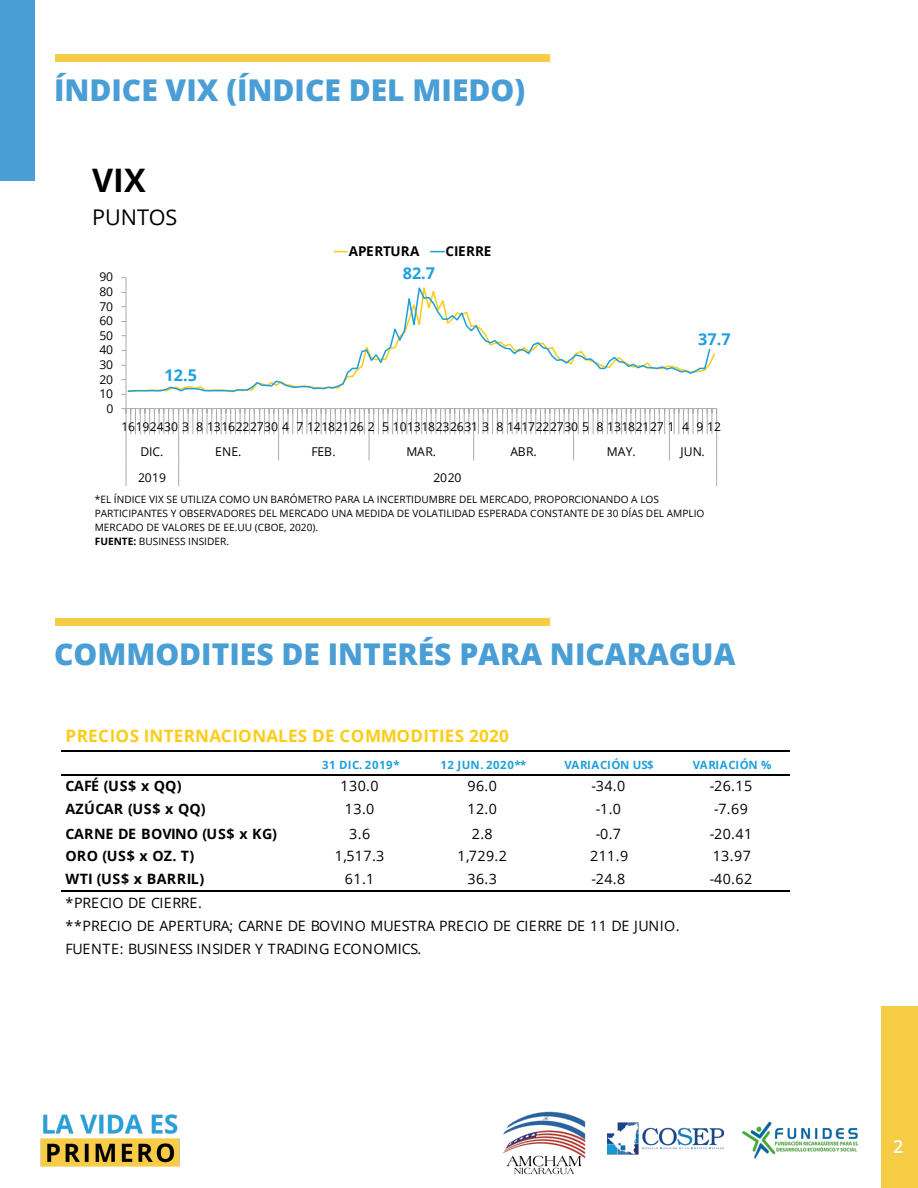
<style>
.page{position:relative;width:918px;height:1188px;background:#fff}
.page>*{position:absolute;margin:0;border:0;box-sizing:border-box;transform-origin:0 0}
.t1{font:700 32.4px "Open Sans";color:#000}
.t2{font:800 30px "Open Sans";color:#4a9ed6}
.t3{font:21.6px "Open Sans";color:#000}
.t4{font:600 18px "Open Sans";color:#fff}
.t5{font:700 17.1px "Open Sans";letter-spacing:.015em;color:#fecc17}
.t6{font:700 16.2px "Open Sans";color:#1ea0dc}
.t7{font:14.25px/22.8px "Open Sans";color:#000}
.t8{font:14.25px "Open Sans";letter-spacing:.02em;color:#000}
.t9{font:700 14.25px "Open Sans";letter-spacing:.01em;color:#000}
.t10{font:700 14.25px "Open Sans";letter-spacing:.03em;color:#000}
.t11{font:700 13.5px "Open Sans";letter-spacing:-.01em;color:#000}
.t12{font:12.15px/25.7px "Open Sans";letter-spacing:-.015em;color:#000}
.t13{font:700 11.4px "Open Sans";letter-spacing:.045em;color:#1ea0dc}
.t14{font:700 11.4px "Open Sans";letter-spacing:-.005em;color:#1ea0dc}
.t15{font:700 11.4px "Open Sans";letter-spacing:.015em;color:#1ea0dc}
.t16{font:10.2px/13.6px "Open Sans";color:#000}
.s1{font-weight:700}
</style>
<div class="page">
<div style="left:881px;top:1006px;width:37px;height:182px;background:#f7cc45"></div>
<img style="left:607px;top:1122px;width:117px;height:33px">
<img style="left:742px;top:1121px;width:117px;height:38px">
<img style="left:503px;top:1111px;width:83px;height:64px">
<div style="left:0;top:0;width:35px;height:181px;background:#4a9ed6"></div>
<img style="left:40px;top:1114px;width:140px;height:53px">
<div style="left:56px;top:54px;width:494px;height:7px;background:#f7cc45"></div>
<div style="left:56px;top:618px;width:494px;height:7px;background:#f7cc45"></div>
<hr style="left:126px;top:278px;width:1px;height:131px;background:#afabab">
<svg style="left:121px;top:408px;width:596px;height:78px"></svg>
<svg style="left:127px;top:287px;width:584px;height:106px"></svg>
<svg style="left:334px;top:251px;width:13px;height:1px"></svg>
<svg style="left:431px;top:251px;width:13px;height:1px"></svg>
<hr style="left:61px;top:750px;width:729px;height:2px;background:#000">
<hr style="left:61px;top:774px;width:729px;height:2px;background:#000">
<hr style="left:61px;top:890px;width:729px;height:1px;background:#000">
<p class="t2" style="left:54px;top:67px;width:473px">ÍNDICE VIX (ÍNDICE DEL MIEDO)</p>
<p class="t1" style="left:92px;top:158px;width:55px">VIX</p>
<p class="t3" style="left:92px;top:203px;width:87px">PUNTOS</p>
<p class="t12" style="left:99px;top:264px;width:15px">90</p>
<p class="t12" style="left:99px;top:279px;width:15px">80</p>
<p class="t12" style="left:99px;top:293px;width:15px">70</p>
<p class="t12" style="left:99px;top:308px;width:15px">60</p>
<p class="t12" style="left:99px;top:323px;width:15px">50</p>
<p class="t12" style="left:99px;top:337px;width:15px">40</p>
<p class="t12" style="left:99px;top:352px;width:15px">30</p>
<p class="t12" style="left:99px;top:366px;width:15px">20</p>
<p class="t12" style="left:99px;top:381px;width:15px">10</p>
<p class="t12" style="left:106px;top:395px;width:8px">0</p>
<p class="t6" style="left:165px;top:364px;width:34px">12.5</p>
<p class="t11" style="left:349px;top:242px;width:72px">APERTURA</p>
<p class="t11" style="left:445px;top:242px;width:48px">CIERRE</p>
<p class="t6" style="left:403px;top:262px;width:34px">82.7</p>
<p class="t6" style="left:698px;top:327px;width:34px">37.7</p>
<p class="t12" style="left:140px;top:413px;width:582px;text-indent:-19px">16192430 3 8 1316222730 4 7 12182126 2 5 101318232631 3 8 1417222730 5 8 13182127 1 4 9 12<br>DIC.</p>
<p class="t12" style="left:215px;top:439px;width:28px">ENE.</p>
<p class="t12" style="left:311px;top:439px;width:26px">FEB.</p>
<p class="t12" style="left:407px;top:439px;width:31px">MAR.</p>
<p class="t12" style="left:511px;top:439px;width:28px">ABR.</p>
<p class="t12" style="left:607px;top:439px;width:30px">MAY.</p>
<p class="t12" style="left:681px;top:439px;width:26px">JUN.</p>
<p class="t12" style="left:138px;top:464px;width:29px">2019</p>
<p class="t12" style="left:434px;top:464px;width:29px">2020</p>
<p class="t16" style="left:95px;top:493px;width:611px">*EL ÍNDICE VIX SE UTILIZA COMO UN BARÓMETRO PARA LA INCERTIDUMBRE DEL MERCADO, PROPORCIONANDO A LOS PARTICIPANTES Y OBSERVADORES DEL MERCADO UNA MEDIDA DE VOLATILIDAD ESPERADA CONSTANTE DE 30 DÍAS DEL AMPLIO MERCADO DE VALORES DE EE.UU (CBOE, 2020).<br><span class="s1">FUENTE:</span> BUSINESS INSIDER.</p>
<p class="t2" style="left:54px;top:632px;width:683px">COMMODITIES DE INTERÉS PARA NICARAGUA</p>
<p class="t5" style="left:66px;top:723px;width:445px">PRECIOS INTERNACIONALES DE COMMODITIES 2020</p>
<p class="t13" style="left:322px;top:756px;width:79px">31 DIC. 2019*</p>
<p class="t13" style="left:440px;top:756px;width:88px">12 JUN. 2020**</p>
<p class="t14" style="left:564px;top:756px;width:91px">VARIACIÓN US$</p>
<p class="t15" style="left:693px;top:756px;width:80px">VARIACIÓN %</p>
<p class="t9" style="left:66px;top:776px;width:118px">CAFÉ (US$ x QQ)</p>
<p class="t8" style="left:341px;top:777px;width:40px">130.0</p>
<p class="t8" style="left:468px;top:777px;width:31px">96.0</p>
<p class="t8" style="left:592px;top:777px;width:35px">-34.0</p>
<p class="t8" style="left:710px;top:777px;width:44px">-26.15</p>
<p class="t9" style="left:66px;top:799px;width:142px">AZÚCAR (US$ x QQ)</p>
<p class="t8" style="left:345px;top:799px;width:31px">13.0</p>
<p class="t8" style="left:468px;top:799px;width:31px">12.0</p>
<p class="t8" style="left:596px;top:799px;width:27px">-1.0</p>
<p class="t8" style="left:714px;top:799px;width:35px">-7.69</p>
<p class="t9" style="left:66px;top:823px;width:213px">CARNE DE BOVINO (US$ x KG)</p>
<p class="t8" style="left:349px;top:824px;width:22px">3.6</p>
<p class="t8" style="left:472px;top:824px;width:22px">2.8</p>
<p class="t8" style="left:596px;top:824px;width:27px">-0.7</p>
<p class="t8" style="left:710px;top:824px;width:44px">-20.41</p>
<p class="t9" style="left:66px;top:846px;width:130px">ORO (US$ x OZ. T)</p>
<p class="t8" style="left:335px;top:846px;width:51px">1,517.3</p>
<p class="t8" style="left:458px;top:846px;width:51px">1,729.2</p>
<p class="t8" style="left:590px;top:846px;width:40px">211.9</p>
<p class="t8" style="left:713px;top:846px;width:40px">13.97</p>
<p class="t10" style="left:66px;top:869px;width:140px">WTI (US$ x BARRIL)</p>
<p class="t8" style="left:345px;top:869px;width:31px">61.1</p>
<p class="t8" style="left:468px;top:869px;width:31px">36.3</p>
<p class="t8" style="left:592px;top:869px;width:35px">-24.8</p>
<p class="t8" style="left:710px;top:869px;width:44px">-40.62</p>
<p class="t7" style="left:66px;top:891px;width:615px">*PRECIO DE CIERRE.<br>**PRECIO DE APERTURA; CARNE DE BOVINO MUESTRA PRECIO DE CIERRE DE 11 DE JUNIO.<br>FUENTE: BUSINESS INSIDER Y TRADING ECONOMICS.</p>
<h3 class="t4" style="left:893px;top:1134px;width:12px">2</h3>
</div>
